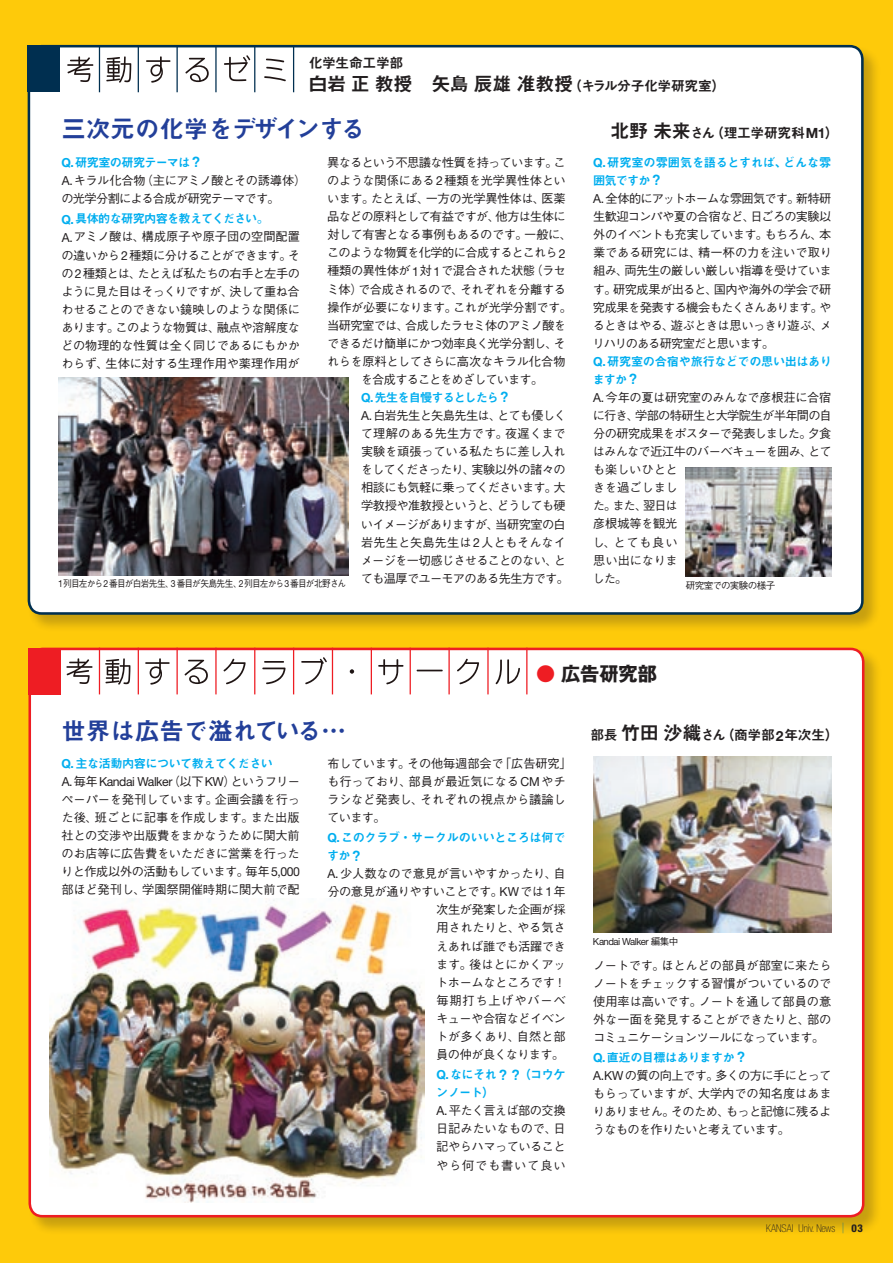
<style>
.page{position:relative;width:893px;height:1263px;background:#feca0a}
.page>*{position:absolute;margin:0;border:0;box-sizing:border-box;transform-origin:0 0}
.t1{font:24.45px "Midashi Go Pro MB31";letter-spacing:-.02em;color:#223f99}
.t2{font:24.45px "Midashi Go Pro MB31";color:#223f99}
.t3{font:19.2px "Midashi Go Pro MB31";letter-spacing:-.02em;color:#231f20}
.t4{font:700 19.2px "Gothic MB101 Pro";color:#231f20}
.t5{font:13.8px "Midashi Go Pro MB31";letter-spacing:-.025em;color:#231f20}
.t6{font:12.45px "Helvetica Neue";letter-spacing:-.035em;color:#231f20}
.t7{font:500 12.15px/18px "Gothic BBB Pro";letter-spacing:-.04em;color:#231f20;text-align:justify}
.t8{font:12.15px/18px "Midashi Go Pro MB31";letter-spacing:-.05em;color:#00aeef}
.t9{font:500 12.15px/18px "Gothic BBB Pro";letter-spacing:-.01em;color:#231f20}
.t10{font:12.15px/18px "Midashi Go Pro MB31";letter-spacing:-.025em;color:#00aeef}
.t11{font:12.15px "Midashi Go Pro MB31";letter-spacing:-.08em;color:#00aeef}
.t12{font:10.65px "Context Reprise Thin Cond SSK";color:#231f20}
.t13{font:9.75px "Helvetica Neue";letter-spacing:-.055em;color:#231f20}
.t14{font:500 9.6px "Gothic BBB Pro";letter-spacing:-.085em;color:#231f20;scale:.91 1}
.t15{font:500 9.6px "Gothic BBB Pro";letter-spacing:-.085em;color:#231f20}
.s1{font-size:13.8px}
.s2{font-family:"Helvetica Neue";font-weight:400;font-size:12.45px}
.s3{font-family:"Helvetica Neue";font-weight:700;font-size:12.45px}
.s4{font-size:19.2px}
.s5{font-family:"Helvetica Neue";font-weight:700;font-size:14.1px}
.s6{font-family:"Helvetica Neue";font-weight:400;font-size:9.75px}
.s7{color:#ee1d23}
.s8{font-family:"Gothic BBB Pro";font-weight:500;font-size:12.15px}
.s9{font-family:"Gothic BBB Pro";font-weight:500;font-size:9.6px}
.s10{font-family:"Koz Min Std";color:#007095}
.s11{font-family:"Context Reprise Black Cond SSK"}
</style>
<div class="page">
<div style="left:27px;top:647px;width:855px;height:588px;background:#231f20;opacity:.25"></div>
<div style="left:30px;top:649px;width:833px;height:567px;background:#fff;border-radius:13px"></div>
<div style="left:28px;top:648px;width:836px;height:569px;border:3px solid #ee1d23;border-radius:13px"></div>
<div style="left:27px;top:44px;width:854px;height:588px;background:#231f20;opacity:.25"></div>
<div style="left:29px;top:46px;width:833px;height:567px;background:#fff;border-radius:13px"></div>
<div style="left:28px;top:45px;width:836px;height:570px;border:3px solid #002f50;border-radius:13px"></div>
<hr style="left:99px;top:45px;width:1px;height:47px;background:#002f50">
<hr style="left:138px;top:45px;width:1px;height:47px;background:#002f50">
<hr style="left:176px;top:45px;width:2px;height:47px;background:#002f50">
<hr style="left:215px;top:45px;width:2px;height:47px;background:#002f50">
<hr style="left:254px;top:45px;width:1px;height:47px;background:#002f50">
<hr style="left:293px;top:45px;width:1px;height:47px;background:#002f50">
<div style="left:28px;top:45px;width:32px;height:47px;background:#002f50"></div>
<hr style="left:99px;top:648px;width:1px;height:46px;background:#ee1d23">
<hr style="left:138px;top:648px;width:1px;height:46px;background:#ee1d23">
<hr style="left:176px;top:648px;width:2px;height:46px;background:#ee1d23">
<hr style="left:215px;top:648px;width:2px;height:46px;background:#ee1d23">
<hr style="left:254px;top:648px;width:1px;height:46px;background:#ee1d23">
<hr style="left:293px;top:648px;width:1px;height:46px;background:#ee1d23">
<div style="left:28px;top:648px;width:33px;height:46px;background:#ee1d23"></div>
<hr style="left:332px;top:648px;width:1px;height:46px;background:#ee1d23">
<hr style="left:371px;top:648px;width:1px;height:46px;background:#ee1d23">
<hr style="left:410px;top:648px;width:1px;height:46px;background:#ee1d23">
<hr style="left:448px;top:648px;width:2px;height:46px;background:#ee1d23">
<hr style="left:487px;top:648px;width:2px;height:46px;background:#ee1d23">
<hr style="left:526px;top:648px;width:1px;height:46px;background:#ee1d23">
<svg style="left:67px;top:56px;width:26px;height:26px"></svg>
<svg style="left:106px;top:56px;width:25px;height:27px"></svg>
<svg style="left:146px;top:56px;width:24px;height:27px"></svg>
<svg style="left:185px;top:58px;width:24px;height:24px"></svg>
<svg style="left:224px;top:55px;width:26px;height:26px"></svg>
<svg style="left:264px;top:59px;width:22px;height:22px"></svg>
<svg style="left:66px;top:658px;width:27px;height:26px"></svg>
<svg style="left:105px;top:658px;width:25px;height:27px"></svg>
<svg style="left:145px;top:658px;width:25px;height:27px"></svg>
<svg style="left:185px;top:660px;width:23px;height:24px"></svg>
<svg style="left:224px;top:659px;width:22px;height:25px"></svg>
<svg style="left:262px;top:661px;width:23px;height:23px"></svg>
<svg style="left:301px;top:657px;width:26px;height:27px"></svg>
<svg style="left:350px;top:669px;width:4px;height:5px"></svg>
<svg style="left:378px;top:659px;width:25px;height:25px"></svg>
<svg style="left:417px;top:670px;width:26px;height:1px"></svg>
<svg style="left:457px;top:659px;width:22px;height:25px"></svg>
<svg style="left:496px;top:659px;width:24px;height:25px"></svg>
<img style="left:58px;top:377px;width:290px;height:198px">
<img style="left:686px;top:468px;width:146px;height:108px">
<img style="left:593px;top:757px;width:238px;height:175px">
<img style="left:50px;top:899px;width:374px;height:304px">
<p class="t5" style="left:309px;top:52px;width:96px">化学生命工学部</p>
<h2 class="t3" style="left:308px;top:69px;width:418px">白岩正教授 矢島辰雄准教授<span class="s1">（キラル分子化学研究室）</span></h2>
<h1 class="t1" style="left:62px;top:110px;width:305px">三次元の化学をデザインする</h1>
<p class="t7" style="left:327px;top:152px;width:246px;text-align:center">異なるという不思議な性質を持っています。このような関係にある<span class="s2">2</span>種類を光学異性体といいます。たとえば、一方の光学異性体は、医薬品などの原料として有益ですが、他方は生体に対して有害となる事例もあるのです。一般に、このような物質を化学的に合成するとこれら<span class="s2">2</span>種類の異性体が<span class="s2">1</span>対<span class="s2">1</span>で混合された状態（ラセミ体）で合成されるので、それぞれを分離する操作が必要になります。これが光学分割です。当研究室では、合成したラセミ体のアミノ酸をできるだけ簡単にかつ効率良く光学分割し、それらを原料としてさらに高次なキラル化合物を合成することをめざしています。</p>
<p class="t11" style="left:361px;top:388px;width:152px"><span class="s3">Q.</span> 先生を自慢するとしたら<span class="s1">？</span></p>
<p class="t7" style="left:361px;top:405px;width:210px;text-align:left"><span class="s2">A.</span>白岩先生と矢島先生は、とても優しくて理解のある先生方です。夜遅くまで実験を頑張っている私たちに差し入れをしてくださったり、実験以外の諸々の相談にも気軽に乗ってくださいます。大学教授や准教授というと、どうしても硬いイメージがありますが、当研究室の白岩先生と矢島先生は<span class="s2">2</span>人ともそんなイメージを一切感じさせることのない、とても温厚でユーモアのある先生方です。</p>
<p class="t5" style="left:610px;top:122px;width:230px"><span class="s4">北野未来</span>さん（理工学研究科<span class="s5">M1</span>）</p>
<p class="t10" style="left:593px;top:152px;width:240px"><span class="s3">Q.</span>研究室の雰囲気を語るとすれば、どんな雰囲気ですか<span class="s1">？</span></p>
<p class="t7" style="left:592px;top:188px;width:241px"><span class="s2">A.</span> 全体的にアットホームな雰囲気です。新特研生歓迎コンパや夏の合宿など、日ごろの実験以外のイベントも充実しています。もちろん、本業である研究には、精一杯の力を注いで取り組み、両先生の厳しい厳しい指導を受けています。研究成果が出ると、国内や海外の学会で研究成果を発表する機会もたくさんあります。やるときはやる、遊ぶときは思いっきり遊ぶ、メリハリのある研究室だと思います。</p>
<p class="t8" style="left:593px;top:351px;width:241px"><span class="s3">Q.</span>研究室の合宿や旅行などでの思い出はありますか<span class="s1">？</span></p>
<p class="t7" style="left:592px;top:387px;width:241px;text-align:left"><span class="s2">A.</span>今年の夏は研究室のみんなで彦根荘に合宿に行き、学部の特研生と大学院生が半年間の自分の研究成果をポスターで発表しました。夕食はみんなで近江牛のバーベキューを囲み、とても楽しいひとと<br>きを過ごしまし<br>た。また、翌日は<br>彦根城等を観光<br>し、とても良い<br>思い出になりま<br>した。</p>
<p class="t8" style="left:62px;top:152px;width:143px"><span class="s3">Q.</span> 研究室の研究テーマは<span class="s1">？</span></p>
<p class="t7" style="left:61px;top:170px;width:246px"><span class="s2">A.</span>キラル化合物（主にアミノ酸とその誘導体）の光学分割による合成が研究テーマです。</p>
<p class="t8" style="left:62px;top:208px;width:209px"><span class="s3">Q.</span> 具体的な研究内容を教えてください。</p>
<p class="t7" style="left:61px;top:226px;width:240px"><span class="s2">A.</span>アミノ酸は、構成原子や原子団の空間配置の違いから<span class="s2">2</span>種類に分けることができます。その <span class="s2">2</span>種類とは、たとえば私たちの右手と左手のように見た目はそっくりですが、決して重ね合わせることのできない鏡映しのような関係にあります。このような物質は、融点や溶解度などの物理的な性質は全く同じであるにもかかわらず、生体に対する生理作用や薬理作用が</p>
<p class="t14" style="left:58px;top:575px;width:318px"><span class="s6">1</span>列目左から<span class="s6">2</span> 番目が白岩先生、<span class="s6">3</span> 番目が矢島先生、<span class="s6">2</span> 列目左から<span class="s6">3</span> 番目が北野さん</p>
<p class="t15" style="left:686px;top:578px;width:91px">研究室での実験の様子</p>
<h2 class="t4" style="left:536px;top:658px;width:122px"><span class="s7">●</span> 広告研究部</h2>
<h1 class="t2" style="left:62px;top:711px;width:286px">世界は広告で溢れている…</h1>
<p class="t5" style="left:590px;top:724px;width:250px">部長<span class="s4">竹田沙織</span>さん（商学部<span class="s5">2</span>年次生）</p>
<p class="t8" style="left:62px;top:753px;width:213px"><span class="s3">Q.</span> 主な活動内容について教えてください</p>
<p class="t6" style="left:62px;top:774px;width:240px">A.<span class="s8">毎年</span>Kandai Walke<span class="s8">（</span>r <span class="s8">以下</span>KW<span class="s8">）というフリー</span></p>
<p class="t7" style="left:61px;top:789px;width:240px">ペーパーを発刊しています。企画会議を行った後、班ごとに記事を作成します。また出版社との交渉や出版費をまかなうために関大前のお店等に広告費をいただきに営業を行ったりと作成以外の活動もしています。毎年 <span class="s2">5,000</span>部ほど発刊し、学園祭開催時期に関大前で配</p>
<p class="t9" style="left:327px;top:753px;width:246px">布しています。その他毎週部会で「広告研究」も行っており、部員が最近気になる<span class="s2">CM</span>やチラシなど発表し、それぞれの視点から議論しています。</p>
<p class="t8" style="left:327px;top:827px;width:240px"><span class="s3">Q.</span>このクラブ・サークルのいいところは何ですか<span class="s1">？</span></p>
<p class="t7" style="left:327px;top:863px;width:240px;text-align:right"><span class="s2">A.</span>少人数なので意見が言いやすかったり、自分の意見が通りやすいことです。<span class="s2">KW</span>では<span class="s2">1</span>年次生が発案した企画が採<br>用されたりと、やる気さ<br>えあれば誰でも活躍でき<br>ます。後はとにかくアッ<br>トホームなところです！<br>毎期打ち上げやバーベ<br>キューや合宿などイベン<br>トが多くあり、自然と部<br>員の仲が良くなります。</p>
<p class="t8" style="left:436px;top:1064px;width:131px"><span class="s3">Q.</span> なにそれ<span class="s1">？？</span>（コウケンノート）</p>
<p class="t7" style="left:436px;top:1100px;width:131px"><span class="s2">A.</span>平たく言えば部の交換日記みたいなもので、日記やらハマっていることやら何でも書いて良い</p>
<p class="t13" style="left:593px;top:935px;width:87px">Kandai Walker <span class="s9">編集中</span></p>
<p class="t7" style="left:593px;top:954px;width:240px">ノートです。ほとんどの部員が部室に来たらノートをチェックする習慣がついているので使用率は高いです。ノートを通して部員の意外な一面を発見することができたりと、部のコミュニケーションツールになっています。</p>
<p class="t8" style="left:593px;top:1047px;width:156px"><span class="s3">Q.</span> 直近の目標はありますか<span class="s1">？</span></p>
<p class="t7" style="left:593px;top:1065px;width:240px"><span class="s2">A.KW</span> の質の向上です。多くの方に手にとってもらっていますが、大学内での知名度はあまりありません。そのため、もっと記憶に残るようなものを作りたいと考えています。</p>
<p class="t12" style="left:766px;top:1222px;width:99px">KANSAI Univ. News <span class="s10">｜</span> <span class="s11">03</span></p>
</div>
